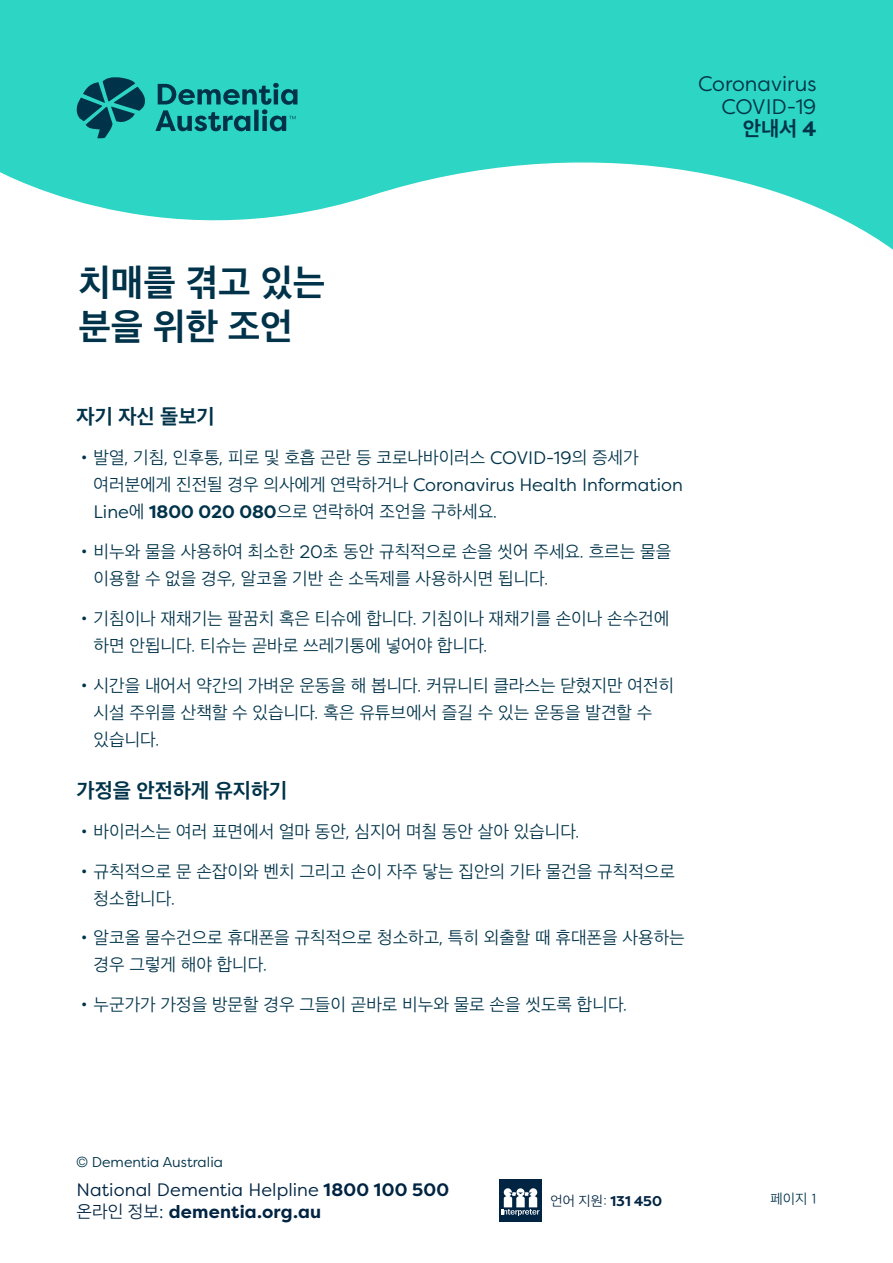
<style>
.page{position:relative;width:893px;height:1263px;background:#fff}
.page>*{position:absolute;margin:0;border:0;box-sizing:border-box;transform-origin:0 0}
.t1{font:700 37.5px/43.5px "Apple SD Gothic Neo";color:#003349}
.t2{font:700 21px "Apple SD Gothic Neo";color:#003349}
.t3{font:21px/22.5px "Filson Pro";color:#003349;text-align:right}
.t4{font:300 18px/27px "Apple SD Gothic Neo";color:#003349}
.t5{font:18px/21.8px "Filson Pro";letter-spacing:.005em;color:#002442}
.t6{font:18px "Filson Pro";color:#003349}
.t7{font:14.25px "Filson Pro";color:#003349}
.t8{font:300 14.25px "Apple SD Gothic Neo";color:#003349}
.t9{font:700 14.1px "Filson Pro";color:#002442}
.s1{font-family:"Filson Pro"}
.s2{font-family:"Filson Pro";font-weight:400}
.s3{font-family:"Apple SD Gothic Neo";font-weight:300}
.s4{font-family:"Filson Pro";font-weight:700}
.s5{font-family:"Helvetica Neue LT Pro";font-weight:300}
.s6{font-weight:700}
</style>
<div class="page">
<svg style="left:0;top:0;width:893px;height:250px;fill:#2cd5c4"></svg>
<svg style="left:76px;top:76px;width:221px;height:63px;background:#1d9f9b"></svg>
<div style="left:499px;top:1179px;width:43px;height:43px;background:#002442"></div>
<svg style="left:501px;top:1188px;width:38px;height:28px"></svg>
<p class="t3" style="left:698px;top:72px;width:120px">Coronavirus<br>COVID-19</p>
<p class="t2" style="left:743px;top:117px;width:75px">안내서 <span class="s1">4</span></p>
<h1 class="t1" style="left:78px;top:263px;width:248px">치매를 겪고 있는 분을 위한 조언</h1>
<p class="t2" style="left:77px;top:406px;width:140px">자기 자신 돌보기</p>
<p class="t4" style="left:77px;top:445px;width:564px">•발열, 기침, 인후통, 피로 및 호흡 곤란 등 코로나바이러스 <span class="s2">COVID-19</span>의 증세가</p>
<p class="t6" style="left:94px;top:473px;width:591px"><span class="s3">여러분에게 진전될 경우 의사에게 연락하거나</span> Coronavirus Health Information</p>
<p class="t4" style="left:94px;top:499px;width:405px"><span class="s2">Line</span>에 <span class="s4">1800 020 080</span>으로 연락하여 조언을 구하세요.</p>
<p class="t4" style="left:94px;top:539px;width:579px;text-indent:-17px">•비누와 물을 사용하여 최소한 <span class="s2">20</span>초 동안 규칙적으로 손을 씻어 주세요. 흐르는 물을 이용할 수 없을 경우, 알코올 기반 손 소독제를 사용하시면 됩니다.</p>
<p class="t4" style="left:94px;top:606px;width:577px;text-indent:-17px">•기침이나 재채기는 팔꿈치 혹은 티슈에 합니다. 기침이나 재채기를 손이나 손수건에 하면 안됩니다. 티슈는 곧바로 쓰레기통에 넣어야 합니다.</p>
<p class="t4" style="left:94px;top:673px;width:582px;text-indent:-17px">•시간을 내어서 약간의 가벼운 운동을 해 봅니다. 커뮤니티 클라스는 닫혔지만 여전히 시설 주위를 산책할 수 있습니다. 혹은 유튜브에서 즐길 수 있는 운동을 발견할 수 있습니다.</p>
<p class="t2" style="left:77px;top:779px;width:212px">가정을 안전하게 유지하기</p>
<p class="t4" style="left:77px;top:819px;width:505px">•바이러스는 여러 표면에서 얼마 동안, 심지어 며칠 동안 살아 있습니다.</p>
<p class="t4" style="left:94px;top:859px;width:583px;text-indent:-17px">•규칙적으로 문 손잡이와 벤치 그리고 손이 자주 닿는 집안의 기타 물건을 규칙적으로 청소합니다.</p>
<p class="t4" style="left:94px;top:925px;width:593px;text-indent:-17px">•알코올 물수건으로 휴대폰을 규칙적으로 청소하고, 특히 외출할 때 휴대폰을 사용하는 경우 그렇게 해야 합니다.</p>
<p class="t4" style="left:77px;top:992px;width:552px">•누군가가 가정을 방문할 경우 그들이 곧바로 비누와 물로 손을 씻도록 합니다.</p>
<p class="t7" style="left:77px;top:1152px;width:148px"><span class="s5">©</span> Dementia Australia</p>
<p class="t5" style="left:77px;top:1178px;width:374px">National Dementia Helpline <span class="s6">1800 100 500 </span><span class="s3">온라인 정보</span>: <span class="s6">dementia.org.au</span></p>
<p class="t9" style="left:550px;top:1192px;width:113px"><span class="s3">언어 지원:</span> 131 450</p>
<p class="t8" style="left:771px;top:1191px;width:47px">페이지 1</p>
</div>
